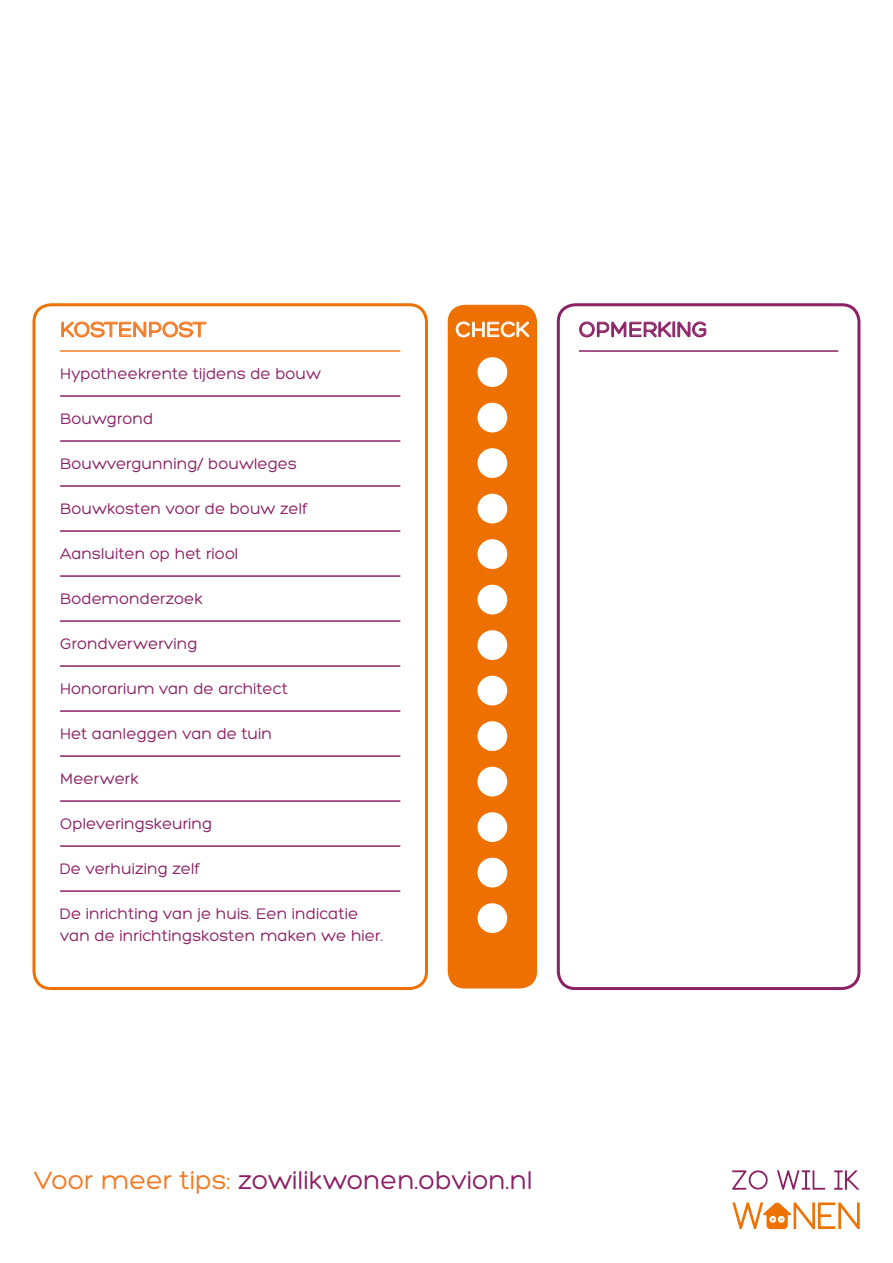
<style>
.page{position:relative;width:893px;height:1263px;background:#fff}
.page>*{position:absolute;margin:0;border:0;box-sizing:border-box;transform-origin:0 0}
.t1{font:27px "Hero";color:#8b2065}
.t2{font:22.5px "Hero";color:#f47921}
.t3{font:22.5px "Hero";color:#8b2065}
.t4{font:22.5px "Hero";color:#fff}
.t5{font:16.5px/22.5px "Hero";color:#8b2065}
.s1{color:#f47921}
</style>
<div class="page">
<hr style="left:579px;top:350px;width:259px;height:2px;background:#8b2065">
<svg style="left:579px;top:321px;width:127px;height:16px"></svg>
<div style="left:33px;top:303px;width:395px;height:687px;border:3px solid #ee7100;border-radius:17px"></div>
<div style="left:557px;top:303px;width:303px;height:687px;border:3px solid #8b2065;border-radius:17px"></div>
<div style="left:448px;top:305px;width:89px;height:683px;background:#ee7100;border-radius:17px"></div>
<svg style="left:456px;top:321px;width:74px;height:16px"></svg>
<hr style="left:60px;top:350px;width:340px;height:2px;background:#f47921">
<hr style="left:60px;top:395px;width:340px;height:2px;background:#8b2065">
<hr style="left:60px;top:440px;width:340px;height:2px;background:#8b2065">
<hr style="left:60px;top:485px;width:340px;height:2px;background:#8b2065">
<hr style="left:60px;top:530px;width:340px;height:2px;background:#8b2065">
<hr style="left:60px;top:575px;width:340px;height:2px;background:#8b2065">
<hr style="left:60px;top:620px;width:340px;height:2px;background:#8b2065">
<hr style="left:60px;top:665px;width:340px;height:2px;background:#8b2065">
<hr style="left:60px;top:710px;width:340px;height:2px;background:#8b2065">
<hr style="left:60px;top:755px;width:340px;height:2px;background:#8b2065">
<hr style="left:60px;top:800px;width:340px;height:2px;background:#8b2065">
<hr style="left:60px;top:845px;width:340px;height:2px;background:#8b2065">
<hr style="left:60px;top:890px;width:340px;height:2px;background:#8b2065">
<svg style="left:61px;top:321px;width:146px;height:16px"></svg>
<div style="left:477px;top:357px;width:30px;height:30px;background:#fff;border-radius:50%"></div>
<div style="left:477px;top:403px;width:30px;height:29px;background:#fff;border-radius:50%"></div>
<div style="left:477px;top:448px;width:30px;height:30px;background:#fff;border-radius:50%"></div>
<div style="left:477px;top:494px;width:30px;height:29px;background:#fff;border-radius:50%"></div>
<div style="left:477px;top:539px;width:30px;height:30px;background:#fff;border-radius:50%"></div>
<div style="left:477px;top:585px;width:30px;height:29px;background:#fff;border-radius:50%"></div>
<div style="left:477px;top:630px;width:30px;height:30px;background:#fff;border-radius:50%"></div>
<div style="left:477px;top:676px;width:30px;height:29px;background:#fff;border-radius:50%"></div>
<div style="left:477px;top:721px;width:30px;height:30px;background:#fff;border-radius:50%"></div>
<div style="left:477px;top:767px;width:30px;height:29px;background:#fff;border-radius:50%"></div>
<div style="left:477px;top:812px;width:30px;height:30px;background:#fff;border-radius:50%"></div>
<div style="left:477px;top:858px;width:30px;height:29px;background:#fff;border-radius:50%"></div>
<div style="left:477px;top:903px;width:30px;height:30px;background:#fff;border-radius:50%"></div>
<img style="left:732px;top:1170px;width:128px;height:60px">
<h2 class="t2" style="left:60px;top:318px;width:148px">KOSTENPOST</h2>
<h2 class="t4" style="left:455px;top:318px;width:76px">CHECK</h2>
<h2 class="t3" style="left:579px;top:318px;width:130px">OPMERKING</h2>
<p class="t5" style="left:60px;top:362px;width:263px">Hypotheekrente tijdens de bouw</p>
<p class="t5" style="left:60px;top:407px;width:95px">Bouwgrond</p>
<p class="t5" style="left:60px;top:452px;width:238px">Bouwvergunning/ bouwleges</p>
<p class="t5" style="left:60px;top:497px;width:249px">Bouwkosten voor de bouw zelf</p>
<p class="t5" style="left:60px;top:542px;width:180px">Aansluiten op het riool</p>
<p class="t5" style="left:60px;top:587px;width:144px">Bodemonderzoek</p>
<p class="t5" style="left:60px;top:632px;width:139px">Grondverwerving</p>
<p class="t5" style="left:60px;top:677px;width:229px">Honorarium van de architect</p>
<p class="t5" style="left:60px;top:722px;width:214px">Het aanleggen van de tuin</p>
<p class="t5" style="left:60px;top:767px;width:80px">Meerwerk</p>
<p class="t5" style="left:60px;top:812px;width:154px">Opleveringskeuring</p>
<p class="t5" style="left:60px;top:857px;width:141px">De verhuizing zelf</p>
<p class="t5" style="left:60px;top:902px;width:324px">De inrichting van je huis. Een indicatie van de inrichtingskosten maken we hier.</p>
<h1 class="t1" style="left:34px;top:1166px;width:500px"><span class="s1">Voor meer tips:</span> zowilikwonen.obvion.nl</h1>
</div>
